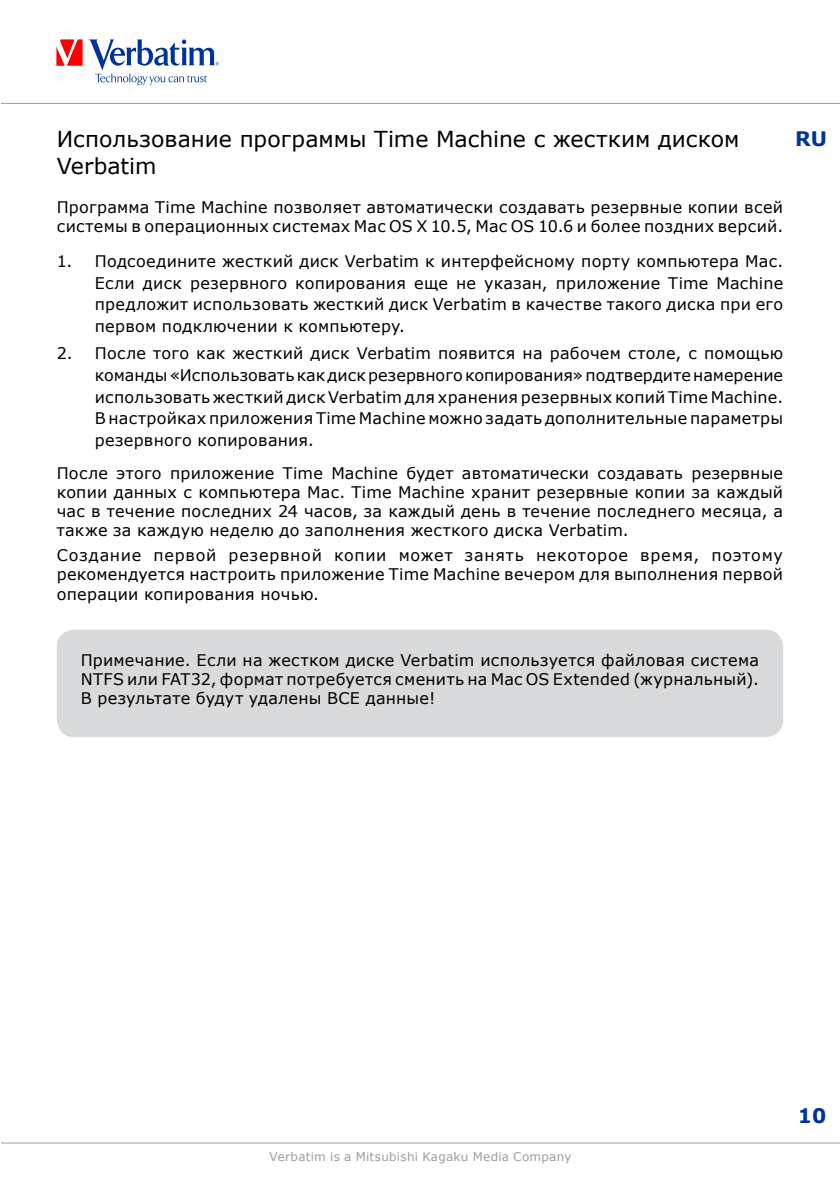
<style>
.page{position:relative;width:840px;height:1191px;background:#fff}
.page>*{position:absolute;margin:0;border:0;box-sizing:border-box;transform-origin:0 0}
.t1{font:22px/26.4px "Verdana";color:#000}
.t2{font:700 20px "Verdana";color:#039}
.t3{font:16px/19.2px "Verdana";letter-spacing:.015em;color:#000;text-align:justify}
.t4{font:12px "Verdana";letter-spacing:.02em;color:#9c9e9f}
</style>
<div class="page">
<svg style="left:56px;top:39px;width:26px;height:27px"></svg>
<svg style="left:89px;top:39px;width:130px;height:46px"></svg>
<hr style="left:1px;top:1142px;width:838px;height:1px;background:#9c9e9f">
<hr style="left:1px;top:103px;width:838px;height:1px;background:#9c9e9f">
<div style="left:57px;top:629px;width:725px;height:108px;background:#d9dadb;border-radius:18px"></div>
<h1 class="t1" style="left:57px;top:125px;width:683px">Использование программы Time Machine с жестким диском<br>Verbatim</h1>
<p class="t3" style="left:57px;top:197px;width:727px">Программа Time Machine позволяет автоматически создавать резервные копии всей системы в операционных системах Mac OS X 10.5, Mac OS 10.6 и более поздних версий.</p>
<p class="t3" style="left:95px;top:250px;width:689px;line-height:21.6px;text-indent:-38px">1. Подсоедините жесткий диск Verbatim к интерфейсному порту компьютера Mac.<br>Если диск резервного копирования еще не указан, приложение Time Machine предложит использовать жесткий диск Verbatim в качестве такого диска при его первом подключении к компьютеру.</p>
<p class="t3" style="left:95px;top:342px;width:689px;line-height:21.6px;text-indent:-38px">2. После того как жесткий диск Verbatim появится на рабочем столе, с помощью команды «Использовать как диск резервного копирования» подтвердите намерение использовать жесткий диск Verbatim для хранения резервных копий Time Machine.<br>В настройках приложения Time Machine можно задать дополнительные параметры резервного копирования.</p>
<p class="t3" style="left:57px;top:462px;width:727px">После этого приложение Time Machine будет автоматически создавать резервные копии данных с компьютера Mac. Time Machine хранит резервные копии за каждый час в течение последних 24 часов, за каждый день в течение последнего месяца, а также за каждую неделю до заполнения жесткого диска Verbatim.</p>
<p class="t3" style="left:57px;top:545px;width:727px">Создание первой резервной копии может занять некоторое время, поэтому рекомендуется настроить приложение Time Machine вечером для выполнения первой операции копирования ночью.</p>
<p class="t2" style="left:794px;top:126px;width:33px">RU</p>
<p class="t3" style="left:81px;top:650px;width:679px">Примечание. Если на жестком диске Verbatim используется файловая система NTFS или FAT32, формат потребуется сменить на Mac OS Extended (журнальный).<br>В результате будут удалены ВСЕ данные!</p>
<p class="t4" style="left:269px;top:1148px;width:303px">Verbatim is a Mitsubishi Kagaku Media Company</p>
<p class="t2" style="left:797px;top:1103px;width:30px">10</p>
</div>
